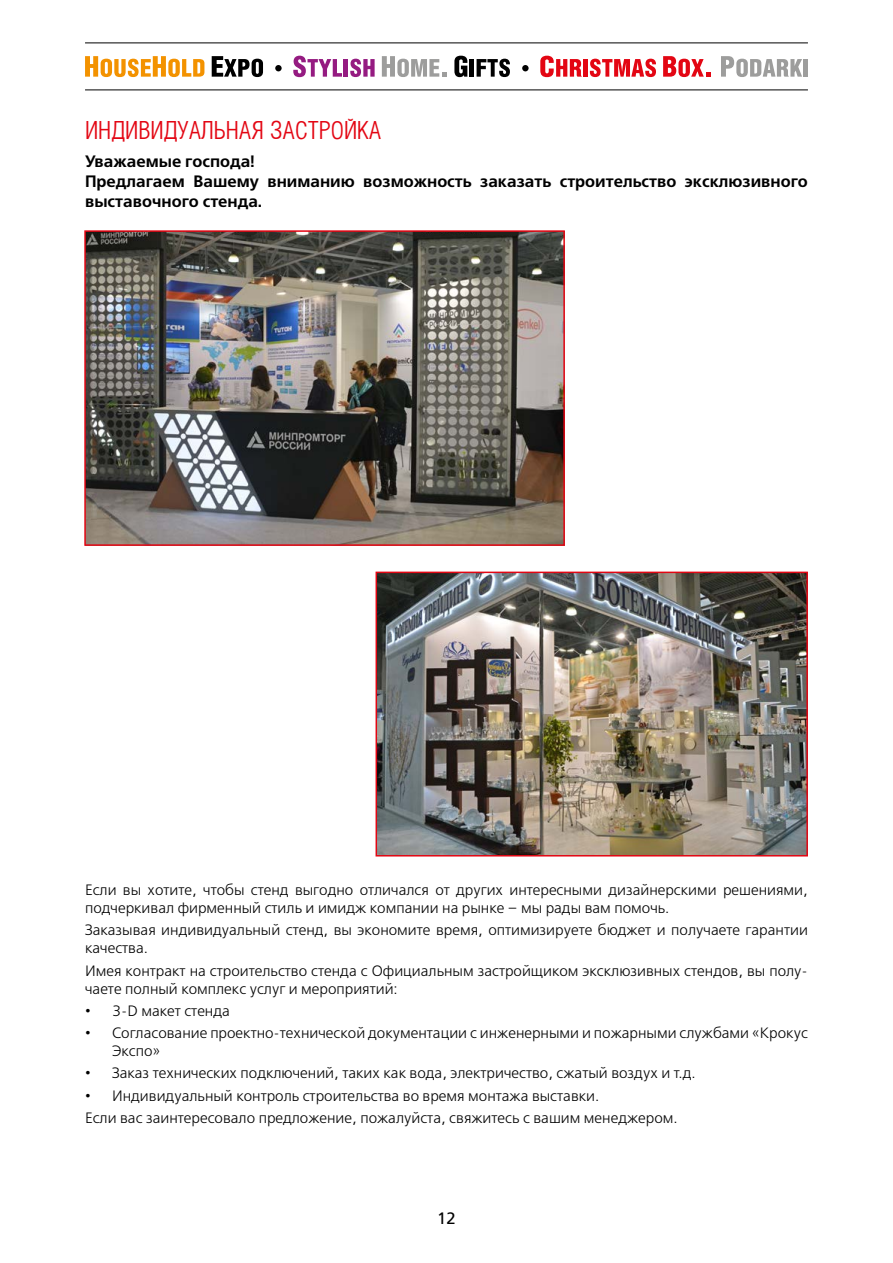
<style>
.page{position:relative;width:893px;height:1263px;background:#fff}
.page>*{position:absolute;margin:0;border:0;box-sizing:border-box;transform-origin:0 0}
.t1{font:300 24px "Helios Cond";color:#e30613}
.t2{font:600 16.5px/19.8px "Free Set";color:#000}
.t3{font:16.5px "Free Set";color:#000}
.t4{font:300 15px/18px "Free Set";color:#000}
</style>
<div class="page">
<hr style="left:85px;top:43px;width:723px;height:1px;background:#000">
<hr style="left:85px;top:90px;width:723px;height:1px;background:#000">
<svg style="left:85px;top:56px;width:119px;height:21px"></svg>
<svg style="left:212px;top:56px;width:51px;height:21px"></svg>
<div style="left:275px;top:65px;width:7px;height:6px;background:#000;border-radius:50%"></div>
<svg style="left:293px;top:56px;width:49px;height:21px"></svg>
<hr style="left:344px;top:59px;width:4px;height:18px;background:#951b81">
<svg style="left:350px;top:59px;width:25px;height:18px"></svg>
<svg style="left:382px;top:56px;width:64px;height:21px"></svg>
<svg style="left:454px;top:56px;width:13px;height:21px"></svg>
<hr style="left:470px;top:59px;width:4px;height:18px;background:#000">
<svg style="left:477px;top:59px;width:33px;height:18px"></svg>
<div style="left:522px;top:65px;width:7px;height:6px;background:#000;border-radius:50%"></div>
<svg style="left:540px;top:56px;width:42px;height:21px"></svg>
<div style="left:583px;top:59px;width:5px;height:18px;background:#e30613"></div>
<svg style="left:590px;top:59px;width:66px;height:18px"></svg>
<svg style="left:663px;top:56px;width:47px;height:21px"></svg>
<svg style="left:721px;top:56px;width:81px;height:21px"></svg>
<hr style="left:804px;top:59px;width:4px;height:18px;background:#9d9d9c">
<img style="left:379px;top:575px;width:426px;height:278px">
<div style="left:376px;top:572px;width:432px;height:284px;border:2px solid #e30613"></div>
<img style="left:87px;top:233px;width:475px;height:310px">
<div style="left:84px;top:230px;width:481px;height:316px;border:2px solid #e30613"></div>
<h1 class="t1" style="left:85px;top:118px;width:297px">ИНДИВИДУАЛЬНАЯ ЗАСТРОЙКА</h1>
<p class="t2" style="left:85px;top:152px;width:724px">Уважаемые господа!<br>Предлагаем Вашему вниманию возможность заказать строительство эксклюзивного выставочного стенда.</p>
<p class="t4" style="left:85px;top:881px;width:724px">Если вы хотите, чтобы стенд выгодно отличался от других интересными дизайнерскими решениями, подчеркивал фирменный стиль и имидж компании на рынке – мы рады вам помочь.</p>
<p class="t4" style="left:85px;top:921px;width:724px">Заказывая индивидуальный стенд, вы экономите время, оптимизируете бюджет и получаете гарантии качества.</p>
<p class="t4" style="left:85px;top:962px;width:724px">Имея контракт на строительство стенда с Официальным застройщиком эксклюзивных стендов, вы полу&shy;чаете полный комплекс услуг и мероприятий:</p>
<p class="t4" style="left:85px;top:1002px;width:146px">• 3-D макет стенда</p>
<p class="t4" style="left:112px;top:1024px;width:697px;text-indent:-27px">• Согласование проектно-технической документации с инженерными и пожарными службами «Крокус<br>Экспо»</p>
<p class="t4" style="left:85px;top:1064px;width:612px">• Заказ технических подключений, таких как вода, электричество, сжатый воздух и т.д.</p>
<p class="t4" style="left:85px;top:1084px;width:594px;line-height:22.2px">• Индивидуальный контроль строительства во время монтажа выставки.<br>Если вас заинтересовало предложение, пожалуйста, свяжитесь с вашим менеджером.</p>
<p class="t3" style="left:437px;top:1209px;width:20px">12</p>
</div>
